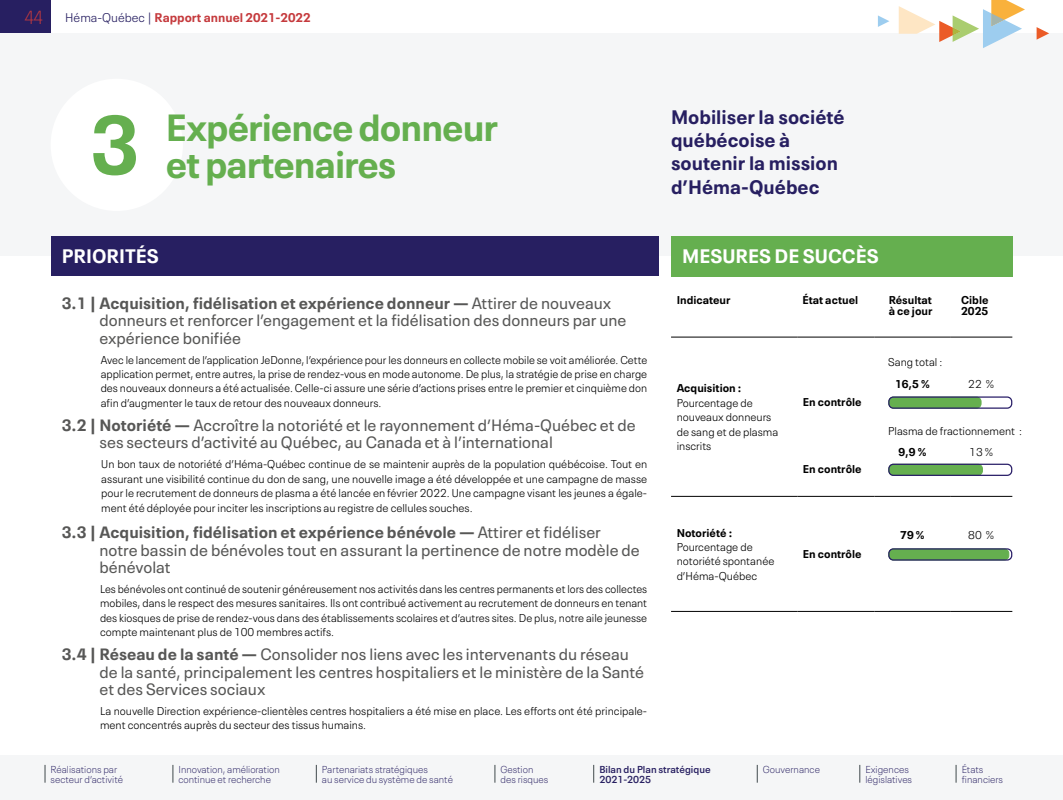
<style>
.page{position:relative;width:1063px;height:800px;background:#fff}
.page>*{position:absolute;margin:0;border:0;box-sizing:border-box;transform-origin:0 0}
.t1{font:37.5px/37.5px "Neue Plak Text Variable";letter-spacing:-.025em;color:#65af4f}
.t2{font:700 19.38px/23.2px "Neue Plak Text";color:#271f61}
.t3{font:700 19.38px "Neue Plak Text";color:#fff}
.t4{font:16.25px/17.5px "Neue Plak Text";color:#575756}
.t5{font:700 12.5px "Neue Plak Text";color:#c53a3d}
.t6{font:300 11.25px/14.4px "Neue Plak Text";color:#000;text-align:justify}
.t7{font:700 11.25px "Neue Plak Text";color:#000}
.t8{font:100 10px/10px "Neue Plak Text";color:#271f61}
.t9{font:600 10px/10px "Neue Plak Text";color:#271f61}
.s1{font-family:"Neue Plak";font-weight:300;font-stretch:condensed;font-size:18.75px}
.s2{font-weight:300;color:#271f61}
.s3{font-size:81.81px}
.s4{font-weight:700}
</style>
<div class="page">
<div style="left:0;top:0;width:51px;height:34px;background:#271f61"></div>
<div style="left:0;top:755px;width:1062px;height:45px;background:#f5f6f7"></div>
<svg style="left:45px;top:765px;width:1px;height:18px"></svg>
<svg style="left:173px;top:765px;width:1px;height:18px"></svg>
<svg style="left:316px;top:765px;width:1px;height:18px"></svg>
<svg style="left:495px;top:765px;width:1px;height:18px"></svg>
<svg style="left:593px;top:765px;width:1px;height:18px"></svg>
<svg style="left:757px;top:765px;width:1px;height:18px"></svg>
<svg style="left:859px;top:765px;width:1px;height:18px"></svg>
<svg style="left:955px;top:765px;width:1px;height:18px"></svg>
<div style="left:0;top:34px;width:1062px;height:222px;background:#f5f6f7"></div>
<div style="left:51px;top:79px;width:132px;height:132px;background:#fff;border-radius:50%"></div>
<div style="left:51px;top:236px;width:607px;height:40px;background:#271f61"></div>
<div style="left:671px;top:236px;width:341px;height:41px;background:#65af4f"></div>
<hr style="left:671px;top:496px;width:126px;height:1px;background:#000">
<hr style="left:797px;top:496px;width:77px;height:1px;background:#000">
<hr style="left:874px;top:496px;width:76px;height:1px;background:#000">
<hr style="left:950px;top:496px;width:62px;height:1px;background:#000">
<hr style="left:671px;top:611px;width:126px;height:1px;background:#000">
<hr style="left:797px;top:611px;width:77px;height:1px;background:#000">
<hr style="left:874px;top:611px;width:76px;height:1px;background:#000">
<hr style="left:950px;top:611px;width:62px;height:1px;background:#000">
<hr style="left:671px;top:337px;width:126px;height:1px;background:#000">
<hr style="left:797px;top:337px;width:77px;height:1px;background:#000">
<hr style="left:874px;top:337px;width:76px;height:1px;background:#000">
<hr style="left:950px;top:337px;width:62px;height:1px;background:#000">
<div style="left:888px;top:397px;width:93px;height:11px;background:#65af4f;border-radius:4px"></div>
<div style="left:888px;top:397px;width:93px;height:12px;border:1px solid #65af4f;border-radius:4px"></div>
<div style="left:888px;top:396px;width:124px;height:13px;border:1px solid #281d67;border-radius:5px"></div>
<div style="left:888px;top:464px;width:94px;height:11px;background:#65af4f;border-radius:5px"></div>
<div style="left:888px;top:464px;width:94px;height:12px;border:1px solid #65af4f;border-radius:5px"></div>
<div style="left:888px;top:464px;width:124px;height:12px;border:1px solid #281d67;border-radius:5px"></div>
<div style="left:888px;top:549px;width:120px;height:11px;background:#65af4f;border-radius:5px"></div>
<div style="left:888px;top:549px;width:121px;height:11px;border:1px solid #65af4f;border-radius:5px"></div>
<div style="left:888px;top:548px;width:124px;height:13px;border:1px solid #281d67;border-radius:4px"></div>
<svg style="left:1036px;top:27px;width:13px;height:13px"></svg>
<svg style="left:878px;top:15px;width:11px;height:12px"></svg>
<svg style="left:898px;top:0;width:127px;height:48px"></svg>
<p class="t5" style="left:25px;top:7px;width:287px"><span class="s1">44</span> <span class="s2">Héma-Québec |</span> Rapport annuel 2021-2022</p>
<h1 class="t1" style="left:90px;top:105px;width:410px;text-indent:76px">Expérience donneur<br><span class="s3">3</span> et partenaires</h1>
<h2 class="t2" style="left:671px;top:103px;width:175px">Mobiliser la société québécoise à soutenir la mission d’Héma‑Québec</h2>
<h2 class="t3" style="left:62px;top:240px;width:98px">PRIORITÉS</h2>
<h3 class="t4" style="left:99px;top:293px;width:528px;text-indent:-38px"><span class="s4">3.1 | Acquisition, fidélisation et expérience donneur —</span> Attirer de nouveaux donneurs et renforcer l’engagement et la fidélisation des donneurs par une expérience bonifiée</h3>
<p class="t6" style="left:101px;top:351px;width:548px">Avec le lancement de l’application JeDonne, l’expérience pour les donneurs en collecte mobile se voit améliorée. Cette application permet, entre autres, la prise de rendez-vous en mode autonome. De plus, la stratégie de prise en charge des nouveaux donneurs a été actualisée. Celle-ci assure une série d’actions prises entre le premier et cinquième don afin d’augmenter le taux de retour des nouveaux donneurs.</p>
<h3 class="t4" style="left:99px;top:415px;width:538px;text-indent:-38px"><span class="s4">3.2 | Notoriété —</span> Accroître la notoriété et le rayonnement d’Héma‑Québec et de ses secteurs d’activité au Québec, au Canada et à l’international</h3>
<p class="t6" style="left:101px;top:456px;width:547px">Un bon taux de notoriété d’Héma‑Québec continue de se maintenir auprès de la population québécoise. Tout en assurant une visibilité continue du don de sang, une nouvelle image a été développée et une campagne de masse pour le recrutement de donneurs de plasma a été lancée en février 2022. Une campagne visant les jeunes a égale‑ ment été déployée pour inciter les inscriptions au registre de cellules souches.</p>
<h3 class="t4" style="left:99px;top:522px;width:542px;text-indent:-38px"><span class="s4">3.3 | Acquisition, fidélisation et expérience bénévole —</span> Attirer et fidéliser notre bassin de bénévoles tout en assurant la pertinence de notre modèle de bénévolat</h3>
<p class="t6" style="left:100px;top:581px;width:548px">Les bénévoles ont continué de soutenir généreusement nos activités dans les centres permanents et lors des collectes mobiles, dans le respect des mesures sanitaires. Ils ont contribué activement au recrutement de donneurs en tenant des kiosques de prise de rendez-vous dans des établissements scolaires et d’autres sites. De plus, notre aile jeunesse compte maintenant plus de 100 membres actifs.</p>
<h3 class="t4" style="left:99px;top:644px;width:546px;text-indent:-38px"><span class="s4">3.4 | Réseau de la santé —</span> Consolider nos liens avec les intervenants du réseau de la santé, principalement les centres hospitaliers et le ministère de la Santé et des Services sociaux</h3>
<p class="t6" style="left:100px;top:703px;width:548px">La nouvelle Direction expérience-clientèles centres hospitaliers a été mise en place. Les efforts ont été principale‑ ment concentrés auprès du secteur des tissus humains.</p>
<h2 class="t3" style="left:682px;top:240px;width:198px">MESURES DE SUCCÈS</h2>
<p class="t7" style="left:676px;top:291px;width:55px">Indicateur</p>
<p class="t7" style="left:802px;top:291px;width:57px">État actuel</p>
<p class="t7" style="left:888px;top:291px;width:45px">Résultat</p>
<p class="t7" style="left:961px;top:291px;width:29px">Cible</p>
<p class="t7" style="left:888px;top:302px;width:45px">à ce jour</p>
<p class="t7" style="left:961px;top:302px;width:29px">2025</p>
<p class="t7" style="left:676px;top:379px;width:66px">Acquisition :</p>
<p class="t6" style="left:676px;top:395px;width:103px;text-align:left">Pourcentage de nouveaux donneurs de sang et de plasma inscrits</p>
<p class="t7" style="left:803px;top:393px;width:60px">En contrôle</p>
<p class="t7" style="left:803px;top:460px;width:60px">En contrôle</p>
<p class="t7" style="left:676px;top:523px;width:57px">Notoriété :</p>
<p class="t6" style="left:676px;top:539px;width:99px;text-align:left">Pourcentage de notoriété spontanée d’Héma‑Québec</p>
<p class="t7" style="left:803px;top:545px;width:60px">En contrôle</p>
<p class="t6" style="left:888px;top:354px;width:56px">Sang total :</p>
<p class="t7" style="left:895px;top:375px;width:36px">16,5 %</p>
<p class="t6" style="left:968px;top:376px;width:27px">22 %</p>
<p class="t6" style="left:888px;top:422px;width:135px">Plasma de fractionnement :</p>
<p class="t7" style="left:898px;top:443px;width:29px">9,9 %</p>
<p class="t6" style="left:969px;top:444px;width:25px">13 %</p>
<p class="t7" style="left:900px;top:526px;width:26px">79 %</p>
<p class="t6" style="left:968px;top:527px;width:27px">80 %</p>
<p class="t8" style="left:51px;top:763px;width:74px">Réalisations par secteur d’activité</p>
<p class="t8" style="left:178px;top:763px;width:103px">Innovation, amélioration continue et recherche</p>
<p class="t8" style="left:322px;top:763px;width:132px">Partenariats stratégiques<br>au service du système de santé</p>
<p class="t8" style="left:500px;top:763px;width:49px">Gestion des risques</p>
<p class="t9" style="left:599px;top:763px;width:113px">Bilan du Plan stratégique<br>2021-2025</p>
<p class="t8" style="left:763px;top:763px;width:59px">Gouvernance</p>
<p class="t8" style="left:865px;top:763px;width:48px">Exigences législatives</p>
<p class="t8" style="left:961px;top:763px;width:43px">États financiers</p>
</div>
